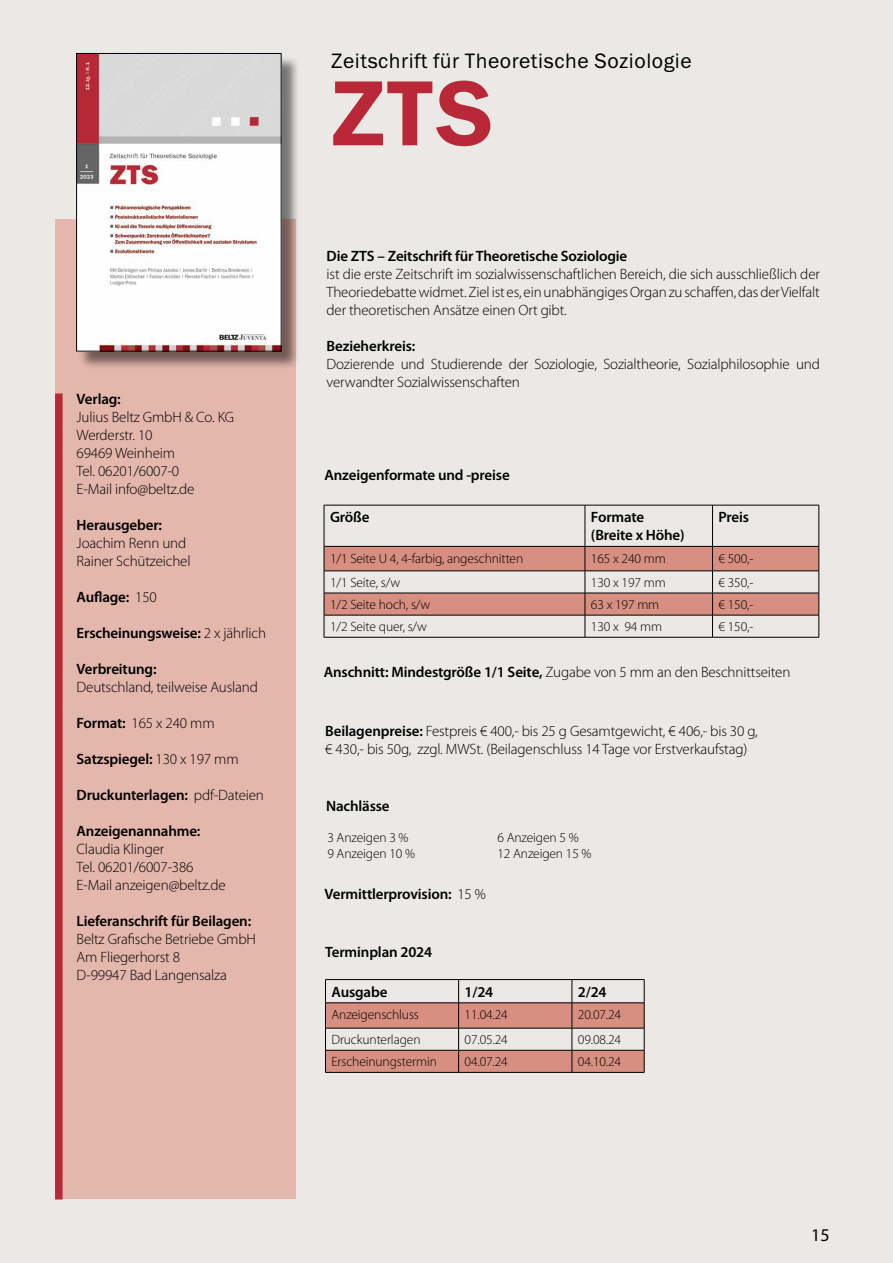
<style>
.page{position:relative;width:893px;height:1263px;background:#ebe9e5}
.page>*{position:absolute;margin:0;border:0;box-sizing:border-box;transform-origin:0 0}
.t1{font:93px "Franklin Gothic Demi ITC";color:#b82837}
.t2{font:21px "Franklin Gothic Book ITC";letter-spacing:.025em;color:#000}
.t3{font:18px "Myriad Pro";color:#000}
.t4{font:300 15px/18px "Myriad Pro";letter-spacing:-.01em;color:#000}
.t5{font:600 15px/18px "Myriad Pro";letter-spacing:-.01em;color:#000}
.t6{font:300 13.5px "Myriad Pro";letter-spacing:-.01em;color:#000}
.s1{font-weight:300}
.s2{font-weight:600}
</style>
<div class="page">
<hr style="left:585px;top:505px;width:1px;height:41px;background:#000">
<hr style="left:712px;top:505px;width:1px;height:41px;background:#000">
<hr style="left:324px;top:505px;width:261px;height:1px;background:#000">
<hr style="left:324px;top:505px;width:1px;height:41px;background:#000">
<hr style="left:585px;top:505px;width:127px;height:1px;background:#000">
<hr style="left:712px;top:505px;width:107px;height:1px;background:#000">
<hr style="left:819px;top:505px;width:1px;height:41px;background:#000">
<hr style="left:324px;top:637px;width:261px;height:1px;background:#000">
<hr style="left:585px;top:637px;width:127px;height:1px;background:#000">
<hr style="left:712px;top:637px;width:107px;height:1px;background:#000">
<svg style="left:324px;top:546px;width:496px;height:91px"></svg>
<hr style="left:585px;top:615px;width:127px;height:1px;background:#000">
<div style="left:55px;top:219px;width:240px;height:979px;background:#e4b7ac"></div>
<hr style="left:325px;top:979px;width:134px;height:1px;background:#000">
<hr style="left:459px;top:979px;width:113px;height:1px;background:#000">
<hr style="left:572px;top:979px;width:72px;height:1px;background:#000">
<hr style="left:325px;top:1072px;width:134px;height:1px;background:#000">
<hr style="left:459px;top:1072px;width:113px;height:1px;background:#000">
<hr style="left:572px;top:1072px;width:72px;height:1px;background:#000">
<svg style="left:325px;top:980px;width:320px;height:92px"></svg>
<hr style="left:325px;top:1028px;width:134px;height:1px;background:#000">
<hr style="left:459px;top:1028px;width:113px;height:1px;background:#000">
<hr style="left:572px;top:1028px;width:72px;height:1px;background:#000">
<div style="left:55px;top:393px;width:8px;height:806px;background:#b82837"></div>
<div style="left:79px;top:56px;width:221px;height:314px;background:#000;opacity:.5"></div>
<img style="left:78px;top:55px;width:201px;height:294px">
<div style="left:76px;top:53px;width:205px;height:298px;border:1px solid #000"></div>
<p class="t5" style="left:77px;top:389px;width:46px">Verlag:</p>
<p class="t4" style="left:77px;top:408px;width:159px">Julius Beltz GmbH &amp; Co. KG<br>Werderstr. 10<br>69469 Weinheim<br>Tel. 06201/6007-0<br>E-Mail info@beltz.de</p>
<p class="t5" style="left:77px;top:515px;width:87px">Herausgeber:</p>
<p class="t4" style="left:77px;top:534px;width:115px">Joachim Renn und<br>Rainer Schützeichel</p>
<p class="t5" style="left:77px;top:587px;width:82px">Auflage: <span class="s1">150</span></p>
<p class="t5" style="left:77px;top:623px;width:191px">Erscheinungsweise: <span class="s1">2 x jährlich</span></p>
<p class="t5" style="left:77px;top:659px;width:81px">Verbreitung:</p>
<p class="t4" style="left:77px;top:678px;width:183px">Deutschland, teilweise Ausland</p>
<p class="t4" style="left:77px;top:714px;width:140px"><span class="s2">Format:</span> 165 x 240 mm</p>
<p class="t5" style="left:77px;top:749px;width:164px">Satzspiegel: <span class="s1">130 x 197 mm</span></p>
<p class="t5" style="left:77px;top:785px;width:189px">Druckunterlagen: <span class="s1">pdf-Dateien</span></p>
<p class="t5" style="left:77px;top:821px;width:125px">Anzeigenannahme:</p>
<p class="t4" style="left:77px;top:840px;width:151px">Claudia Klinger<br>Tel. 06201/6007-386<br>E-Mail anzeigen@beltz.de</p>
<p class="t5" style="left:77px;top:911px;width:176px">Lieferanschrift für Beilagen:</p>
<p class="t4" style="left:77px;top:930px;width:181px">Beltz Grafische Betriebe GmbH<br>Am Fliegerhorst 8<br>D-99947 Bad Langensalza</p>
<h2 class="t2" style="left:331px;top:48px;width:362px">Zeitschrift für Theoretische Soziologie</h2>
<h1 class="t1" style="left:331px;top:57px;width:164px">ZTS</h1>
<p class="t5" style="left:327px;top:247px;width:302px">Die ZTS – Zeitschrift für Theoretische Soziologie</p>
<p class="t4" style="left:327px;top:265px;width:495px;text-align:justify">ist die erste Zeitschrift im sozialwissenschaftlichen Bereich, die sich ausschließlich der Theoriedebatte widmet. Ziel ist es, ein unabhängiges Organ zu schaffen, das der Vielfalt der theoretischen Ansätze einen Ort gibt.</p>
<p class="t5" style="left:327px;top:337px;width:90px">Bezieherkreis:</p>
<p class="t4" style="left:327px;top:355px;width:495px">Dozierende und Studierende der Soziologie, Sozialtheorie, Sozialphilosophie und verwandter Sozialwissenschaften</p>
<p class="t5" style="left:325px;top:466px;width:187px">Anzeigenformate und -preise</p>
<p class="t5" style="left:330px;top:508px;width:41px">Größe</p>
<p class="t5" style="left:591px;top:508px;width:95px">Formate (Breite x Höhe)</p>
<p class="t5" style="left:718px;top:508px;width:32px">Preis</p>
<p class="t6" style="left:330px;top:551px;width:195px">1/1 Seite U 4, 4-farbig, angeschnitten</p>
<p class="t6" style="left:591px;top:551px;width:76px">165 x 240 mm</p>
<p class="t6" style="left:718px;top:551px;width:36px">€ 500,-</p>
<p class="t6" style="left:330px;top:575px;width:72px">1/1 Seite, s/w</p>
<p class="t6" style="left:591px;top:575px;width:76px">130 x 197 mm</p>
<p class="t6" style="left:718px;top:575px;width:36px">€ 350,-</p>
<p class="t6" style="left:330px;top:597px;width:102px">1/2 Seite hoch, s/w</p>
<p class="t6" style="left:591px;top:597px;width:70px">63 x 197 mm</p>
<p class="t6" style="left:718px;top:597px;width:36px">€ 150,-</p>
<p class="t6" style="left:330px;top:619px;width:98px">1/2 Seite quer, s/w</p>
<p class="t6" style="left:591px;top:619px;width:73px">130 x 94 mm</p>
<p class="t6" style="left:718px;top:619px;width:36px">€ 150,-</p>
<p class="t4" style="left:324px;top:664px;width:468px"><span class="s2">Anschnitt: Mindestgröße 1/1 Seite,</span> Zugabe von 5 mm an den Beschnittseiten</p>
<p class="t4" style="left:325px;top:722px;width:434px"><span class="s2">Beilagenpreise:</span> Festpreis € 400,- bis 25 g Gesamtgewicht, € 406,- bis 30 g, € 430,- bis 50g, zzgl. MWSt. (Beilagenschluss 14 Tage vor Erstverkaufstag)</p>
<p class="t5" style="left:326px;top:796px;width:65px">Nachlässe</p>
<p class="t6" style="left:327px;top:830px;width:83px">3 Anzeigen 3 %</p>
<p class="t6" style="left:497px;top:830px;width:83px">6 Anzeigen 5 %</p>
<p class="t6" style="left:327px;top:846px;width:89px">9 Anzeigen 10 %</p>
<p class="t6" style="left:497px;top:846px;width:96px">12 Anzeigen 15 %</p>
<p class="t5" style="left:325px;top:885px;width:163px">Vermittlerprovision: <span class="s1">15 %</span></p>
<p class="t5" style="left:325px;top:942px;width:108px">Terminplan 2024</p>
<p class="t5" style="left:331px;top:982px;width:57px">Ausgabe</p>
<p class="t5" style="left:465px;top:982px;width:30px">1/24</p>
<p class="t5" style="left:578px;top:982px;width:30px">2/24</p>
<p class="t6" style="left:331px;top:1007px;width:89px">Anzeigenschluss</p>
<p class="t6" style="left:465px;top:1007px;width:45px">11.04.24</p>
<p class="t6" style="left:578px;top:1007px;width:45px">20.07.24</p>
<p class="t6" style="left:331px;top:1032px;width:91px">Druckunterlagen</p>
<p class="t6" style="left:465px;top:1032px;width:45px">07.05.24</p>
<p class="t6" style="left:578px;top:1032px;width:45px">09.08.24</p>
<p class="t6" style="left:331px;top:1054px;width:107px">Erscheinungstermin</p>
<p class="t6" style="left:465px;top:1054px;width:45px">04.07.24</p>
<p class="t6" style="left:578px;top:1054px;width:45px">04.10.24</p>
<p class="t3" style="left:811px;top:1224px;width:20px">15</p>
</div>
